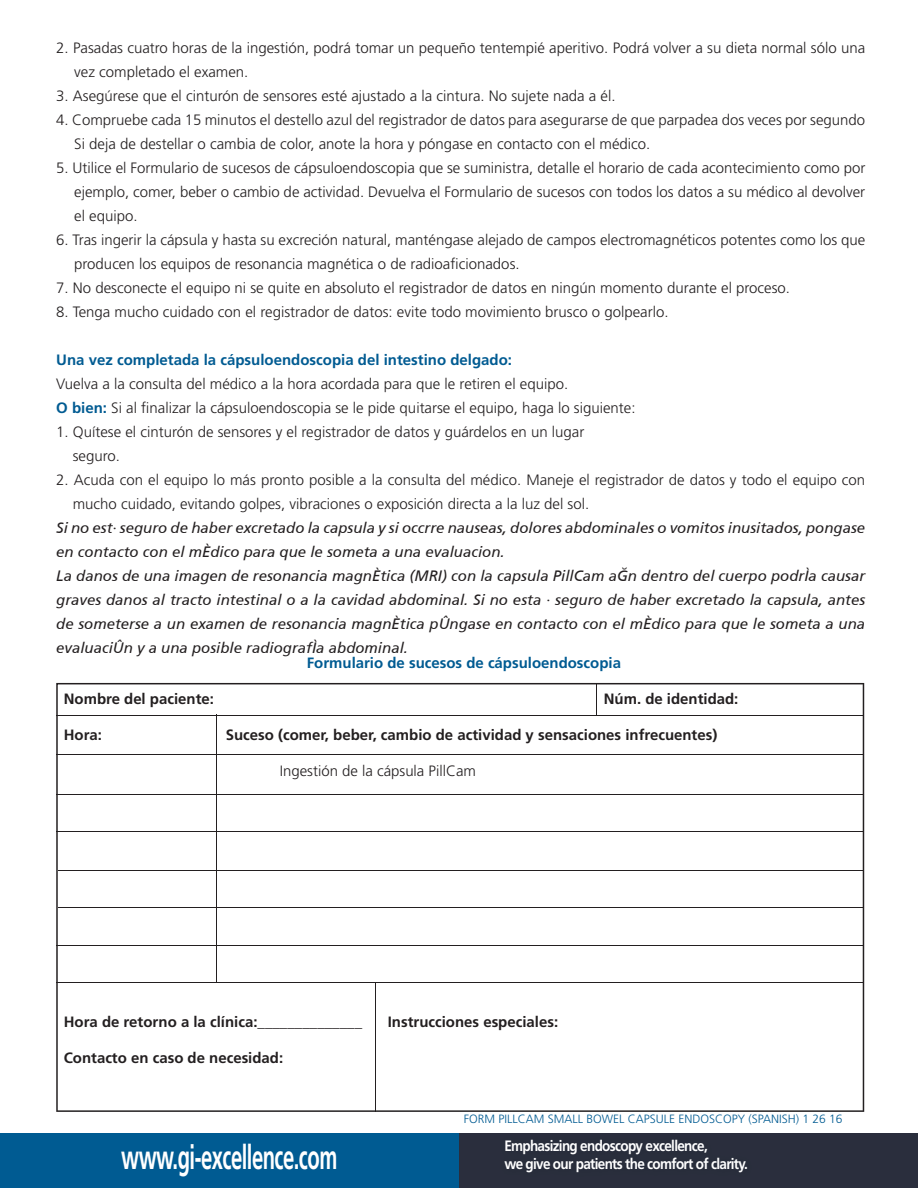
<style>
.page{position:relative;width:918px;height:1188px;background:#fff}
.page>*{position:absolute;margin:0;border:0;box-sizing:border-box;transform-origin:0 0}
.t1{font:700 33.75px "Frutiger LT Std";letter-spacing:-.025em;color:#fff;scale:.6 1}
.t2{font:300 15px/24px "Frutiger LT Std";color:#231f20}
.t3{font:italic 15px "Frutiger SAIN Itv 1";color:#231f20}
.t4{font:700 15px "Frutiger LT Std";color:#231f20}
.t5{font:700 15px/18px "Frutiger LT Std";letter-spacing:-.05em;color:#fff;scale:.9 1}
.t6{font:700 15px "Frutiger LT Std";color:#005b92}
.t7{font:300 12px "Frutiger LT Std";color:#005b92}
.s1{font-weight:700;color:#005b92}
</style>
<div class="page">
<div style="left:0;top:1133px;width:459px;height:55px;background:#005b92"></div>
<div style="left:459px;top:1133px;width:459px;height:55px;background:#2a2e3d"></div>
<svg style="left:56px;top:683px;width:808px;height:429px"></svg>
<hr style="left:56px;top:715px;width:808px;height:1px;background:#231f20">
<hr style="left:56px;top:754px;width:808px;height:1px;background:#231f20">
<hr style="left:56px;top:794px;width:808px;height:1px;background:#231f20">
<hr style="left:56px;top:831px;width:808px;height:1px;background:#231f20">
<hr style="left:58px;top:870px;width:806px;height:1px;background:#231f20">
<hr style="left:58px;top:907px;width:806px;height:1px;background:#231f20">
<hr style="left:56px;top:945px;width:808px;height:1px;background:#231f20">
<hr style="left:56px;top:982px;width:808px;height:1px;background:#231f20">
<hr style="left:375px;top:983px;width:1px;height:129px;background:#231f20">
<hr style="left:596px;top:683px;width:1px;height:33px;background:#231f20">
<hr style="left:216px;top:715px;width:1px;height:268px;background:#231f20">
<p class="t2" style="left:74px;top:36px;width:792px;text-indent:-18px">2. Pasadas cuatro horas de la ingestión, podrá tomar un pequeño tentempié aperitivo. Podrá volver a su dieta normal sólo una vez completado el examen.</p>
<p class="t2" style="left:56px;top:84px;width:561px">3. Asegúrese que el cinturón de sensores esté ajustado a la cintura. No sujete nada a él.</p>
<p class="t2" style="left:74px;top:108px;width:793px;text-indent:-18px">4. Compruebe cada 15 minutos el destello azul del registrador de datos para asegurarse de que parpadea dos veces por segundo<br>Si deja de destellar o cambia de color, anote la hora y póngase en contacto con el médico.</p>
<p class="t2" style="left:74px;top:156px;width:793px;text-align:justify;text-indent:-18px">5. Utilice el Formulario de sucesos de cápsuloendoscopia que se suministra, detalle el horario de cada acontecimiento como por ejemplo, comer, beber o cambio de actividad. Devuelva el Formulario de sucesos con todos los datos a su médico al devolver el equipo.</p>
<p class="t2" style="left:74px;top:228px;width:793px;text-indent:-18px">6. Tras ingerir la cápsula y hasta su excreción natural, manténgase alejado de campos electromagnéticos potentes como los que producen los equipos de resonancia magnética o de radioaficionados.</p>
<p class="t2" style="left:56px;top:276px;width:735px">7. No desconecte el equipo ni se quite en absoluto el registrador de datos en ningún momento durante el proceso.</p>
<p class="t2" style="left:56px;top:300px;width:614px">8. Tenga mucho cuidado con el registrador de datos: evite todo movimiento brusco o golpearlo.</p>
<p class="t2" style="left:56px;top:348px;width:581px"><span class="s1">Una vez completada la cápsuloendoscopia del intestino delgado:<br></span>Vuelva a la consulta del médico a la hora acordada para que le retiren el equipo.<br><span class="s1">O bien:</span> Si al finalizar la cápsuloendoscopia se le pide quitarse el equipo, haga lo siguiente:</p>
<p class="t2" style="left:73px;top:420px;width:513px;text-indent:-16px">1. Quítese el cinturón de sensores y el registrador de datos y guárdelos en un lugar seguro.</p>
<p class="t2" style="left:56px;top:468px;width:811px">2. Acuda con el equipo lo más pronto posible a la consulta del médico. Maneje el registrador de datos y todo el equipo con</p>
<p class="t2" style="left:73px;top:492px;width:518px">mucho cuidado, evitando golpes, vibraciones o exposición directa a la luz del sol.</p>
<p class="t3" style="left:56px;top:519px;width:811px">Si no está seguro de haber excretado la capsula y si occrre nauseas, dolores abdominales o vomitos inusitados, pongase</p>
<p class="t3" style="left:56px;top:543px;width:450px">en contacto con el médico para que le someta a una evaluacion.</p>
<p class="t3" style="left:56px;top:567px;width:811px">La danos de una imagen de resonancia magnética (MRI) con la capsula PillCam aún dentro del cuerpo podría causar</p>
<p class="t3" style="left:56px;top:591px;width:811px">graves danos al tracto intestinal o a la cavidad abdominal. Si no esta á seguro de haber excretado la capsula, antes</p>
<p class="t3" style="left:56px;top:615px;width:811px">de someterse a un examen de resonancia magnética póngase en contacto con el médico para que le someta a una</p>
<p class="t3" style="left:56px;top:639px;width:353px">evaluación y a una posible radiografía abdominal.</p>
<p class="t6" style="left:307px;top:654px;width:316px">Formulario de sucesos de cápsuloendoscopia</p>
<p class="t4" style="left:64px;top:690px;width:152px">Nombre del paciente:</p>
<p class="t4" style="left:604px;top:690px;width:136px">Núm. de identidad:</p>
<p class="t4" style="left:64px;top:726px;width:40px">Hora:</p>
<p class="t4" style="left:226px;top:726px;width:493px">Suceso (comer, beber, cambio de actividad y sensaciones infrecuentes)</p>
<p class="t2" style="left:280px;top:759px;width:198px">Ingestión de la cápsula PillCam</p>
<p class="t4" style="left:64px;top:1013px;width:300px">Hora de retorno a la clínica:______________</p>
<p class="t4" style="left:388px;top:1013px;width:172px">Instrucciones especiales:</p>
<p class="t4" style="left:64px;top:1049px;width:221px">Contacto en caso de necesidad:</p>
<p class="t7" style="left:464px;top:1112px;width:380px">FORM PILLCAM SMALL BOWEL CAPSULE ENDOSCOPY (SPANISH) 1 26 16</p>
<p class="t1" style="left:121px;top:1137px;width:362px">www.gi-excellence.com</p>
<p class="t5" style="left:504px;top:1137px;width:272px">Emphasizing endoscopy excellence,<br>we give our patients the comfort of clarity.</p>
</div>
